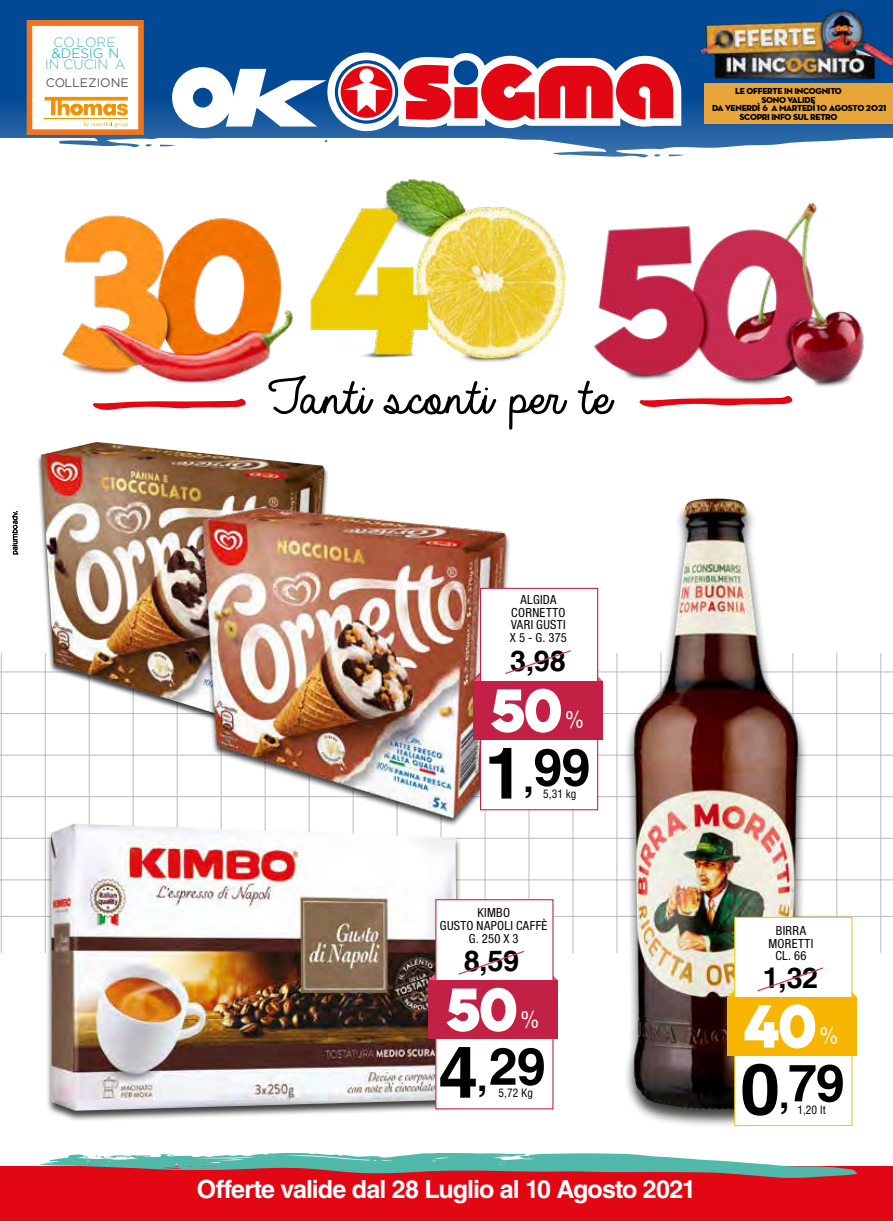
<style>
.page{position:relative;width:893px;height:1221px;background:#fff}
.page>*{position:absolute;margin:0;border:0;box-sizing:border-box;transform-origin:0 0}
.t1{font:700 54.3px "Lulo Clean One";color:#fff}
.t2{font:52.05px "Always In My Heart";letter-spacing:.01em;color:#000;scale:1.12 1}
.t3{font:700 51.9px "Helvetica LT Std";color:#000}
.t4{font:700 28.8px "Helvetica LT Std";color:#000}
.t5{font:700 25.05px "Helvetica LT Std";letter-spacing:-.035em;color:#fff}
.t6{font:condensed 23.25px "Helvetica LT Std";color:#fff}
.t7{font:300 13.5px "Gotham";color:#50b9aa}
.t8{font:300 13.5px "Gotham";color:#00a7c2}
.t9{font:condensed 12.6px/12.6px "Helvetica Neue LT Std";letter-spacing:.025em;color:#000;text-align:center}
.t10{font:12.3px "Gotham";color:#575756}
.t11{font:condensed 11.4px "Helvetica LT Std";color:#000}
.t12{font:8.85px "Neutra Disp Titling";letter-spacing:-.035em;color:#000}
.s1{font-size:52.5px}
.s2{font-size:71.25px}
</style>
<div class="page">
<div style="left:59px;top:0;width:834px;height:22px;background:#004994"></div>
<svg style="left:0;top:22px;width:893px;height:136px;background:#306aa7"></svg>
<svg style="left:160px;top:53px;width:524px;height:78px"></svg>
<svg style="left:12px;top:511px;width:6px;height:43px"></svg>
<div style="left:0;top:1166px;width:893px;height:54px;background:#e30613"></div>
<svg style="left:38px;top:1152px;width:819px;height:26px"></svg>
<img style="left:615px;top:202px;width:249px;height:185px">
<img style="left:276px;top:138px;width:339px;height:229px">
<img style="left:0;top:147px;width:372px;height:237px">
<svg style="left:639px;top:395px;width:154px;height:12px"></svg>
<svg style="left:93px;top:398px;width:153px;height:12px"></svg>
<hr style="left:0;top:671px;width:893px;height:1px;background:#000">
<hr style="left:0;top:713px;width:893px;height:1px;background:#000">
<hr style="left:0;top:754px;width:893px;height:1px;background:#000">
<hr style="left:0;top:838px;width:893px;height:1px;background:#000">
<hr style="left:0;top:879px;width:893px;height:1px;background:#000">
<hr style="left:0;top:796px;width:893px;height:1px;background:#000">
<hr style="left:0;top:916px;width:893px;height:1px;background:#000">
<hr style="left:1px;top:653px;width:1px;height:300px;background:#000">
<hr style="left:45px;top:653px;width:1px;height:300px;background:#000">
<hr style="left:89px;top:653px;width:1px;height:300px;background:#000">
<hr style="left:133px;top:653px;width:1px;height:300px;background:#000">
<hr style="left:485px;top:653px;width:1px;height:300px;background:#000">
<hr style="left:529px;top:653px;width:1px;height:300px;background:#000">
<hr style="left:573px;top:653px;width:1px;height:300px;background:#000">
<hr style="left:617px;top:653px;width:1px;height:300px;background:#000">
<hr style="left:837px;top:653px;width:1px;height:300px;background:#000">
<hr style="left:880px;top:653px;width:1px;height:300px;background:#000">
<div style="left:37px;top:442px;width:292px;height:298px;background:#000;opacity:.75"></div>
<img style="left:41px;top:442px;width:283px;height:289px">
<img style="left:177px;top:496px;width:344px;height:344px">
<div style="left:480px;top:587px;width:118px;height:223px;background:#fff;border:1px solid #c22145"></div>
<div style="left:473px;top:681px;width:130px;height:58px;background:#c22145"></div>
<svg style="left:473px;top:649px;width:130px;height:32px"></svg>
<div style="left:623px;top:497px;width:186px;height:631px;background:#000;opacity:.75"></div>
<img style="left:633px;top:498px;width:166px;height:611px">
<div style="left:734px;top:916px;width:118px;height:209px;background:#fff;border:1px solid #edcb00"></div>
<div style="left:727px;top:997px;width:130px;height:58px;background:#f8b500"></div>
<svg style="left:727px;top:966px;width:130px;height:31px"></svg>
<div style="left:45px;top:823px;width:418px;height:299px;background:#000;opacity:.75"></div>
<img style="left:51px;top:823px;width:406px;height:287px">
<div style="left:435px;top:899px;width:118px;height:210px;background:#fff;border:1px solid #c22145"></div>
<div style="left:428px;top:980px;width:130px;height:58px;background:#c22145"></div>
<svg style="left:428px;top:949px;width:130px;height:31px"></svg>
<svg style="left:24px;top:17px;width:128px;height:130px"></svg>
<div style="left:704px;top:83px;width:189px;height:40px;background:#e8a539"></div>
<img style="left:690px;top:5px;width:203px;height:87px">
<h3 class="t7" style="left:54px;top:35px;width:63px">COLORE</h3>
<h3 class="t8" style="left:51px;top:46px;width:69px">&amp;DESIG N</h3>
<h3 class="t7" style="left:45px;top:57px;width:82px">IN CUCIN A</h3>
<h3 class="t10" style="left:46px;top:74px;width:84px">COLLEZIONE</h3>
<p class="t12" style="left:735px;top:85px;width:108px">LE OFFERTE IN INCOGNITO</p>
<p class="t12" style="left:761px;top:94px;width:56px">SONO VALIDE</p>
<p class="t12" style="left:712px;top:103px;width:176px">DA VENERDÌ 6 A MARTEDÌ 10 AGOSTO 2021</p>
<p class="t12" style="left:739px;top:112px;width:100px">SCOPRI INFO SUL RETRO</p>
<h2 class="t2" style="left:258px;top:369px;width:306px">Tanti sconti per <span class="s1">te</span></h2>
<h3 class="t9" style="left:510px;top:593px;width:58px">ALGIDA<br>CORNETTO<br>VARI GUSTI<br>X 5 - G. 375</h3>
<h3 class="t4" style="left:510px;top:643px;width:57px">3,98</h3>
<h1 class="t1" style="left:490px;top:668px;width:86px">50</h1>
<h3 class="t6" style="left:565px;top:705px;width:21px">%</h3>
<h3 class="t3" style="left:484px;top:735px;width:107px"><span class="s2">1</span><sub>,</sub>99</h3>
<p class="t11" style="left:543px;top:786px;width:35px">5,31 kg</p>
<h3 class="t9" style="left:440px;top:906px;width:109px">KIMBO<br>GUSTO NAPOLI CAFFÈ<br>G. 250 X 3</h3>
<h3 class="t4" style="left:464px;top:943px;width:57px">8,59</h3>
<h1 class="t1" style="left:446px;top:967px;width:86px">50</h1>
<h3 class="t6" style="left:521px;top:1004px;width:21px">%</h3>
<h3 class="t3" style="left:438px;top:1034px;width:109px"><span class="s2">4</span><sub>,</sub>29</h3>
<p class="t11" style="left:498px;top:1085px;width:36px">5,72 Kg</p>
<h3 class="t5" style="left:197px;top:1174px;width:501px">Offerte valide dal 28 Luglio al 10 Agosto 2021</h3>
<h3 class="t9" style="left:768px;top:924px;width:46px">BIRRA<br>MORETTI<br>CL. 66</h3>
<h3 class="t4" style="left:763px;top:960px;width:57px">1,32</h3>
<h1 class="t1" style="left:744px;top:983px;width:87px">40</h1>
<h3 class="t6" style="left:819px;top:1021px;width:21px">%</h3>
<h3 class="t3" style="left:740px;top:1051px;width:106px"><span class="s2">0</span><sub>,</sub>79</h3>
<p class="t11" style="left:797px;top:1102px;width:30px">1,20 lt</p>
</div>
